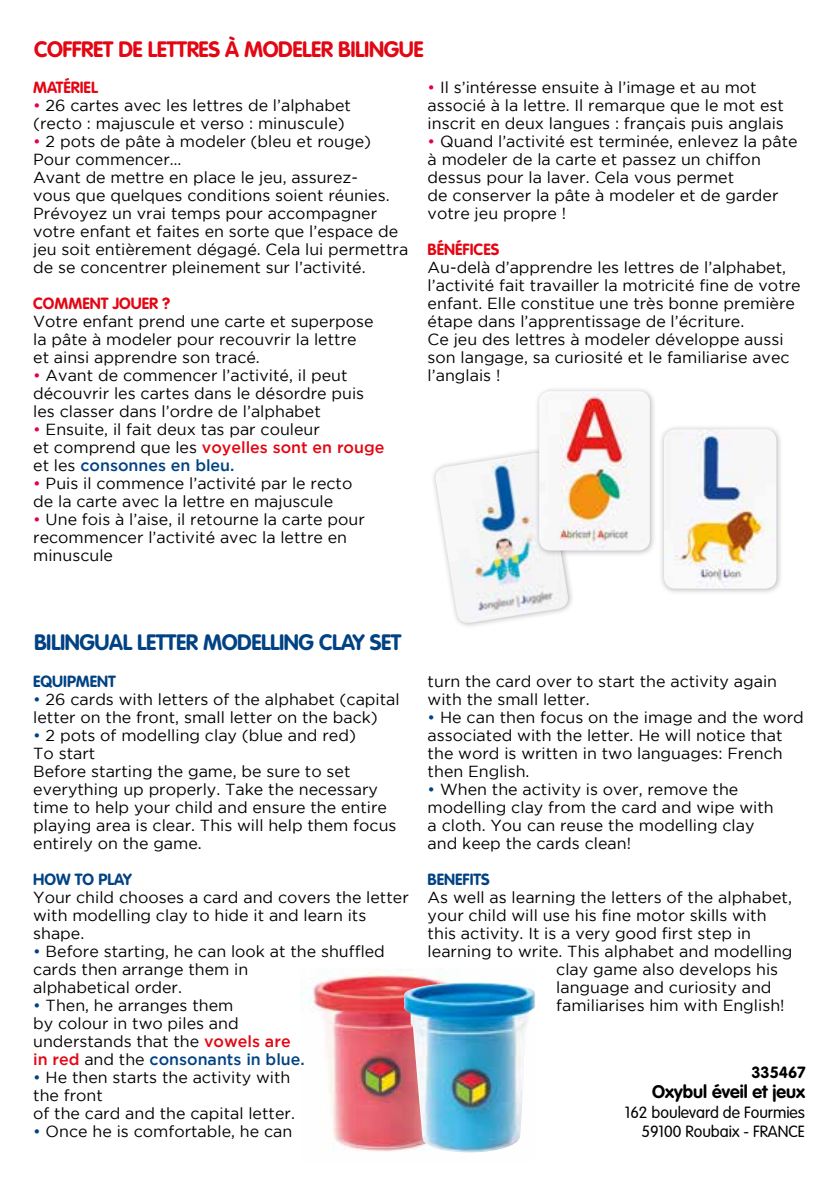
<style>
.page{position:relative;width:840px;height:1191px;background:#fff}
.page>*{position:absolute;margin:0;border:0;box-sizing:border-box;transform-origin:0 0}
.t1{font:700 22px "VAG Rounded";letter-spacing:-.02em;color:#e30613}
.t2{font:700 22px "VAG Rounded";letter-spacing:-.02em;color:#004283}
.t3{font:700 18px "VAG Rounded";color:#000}
.t4{font:16px/18px "Gotham";color:#000}
.t5{font:300 16px/19.2px "VAG Rounded";color:#000;text-align:right}
.t6{font:700 16px "VAG Rounded";color:#e30613}
.t7{font:700 16px "VAG Rounded";color:#004283}
.t8{font:700 16px "VAG Rounded";color:#000}
.s1{color:#e50046}
.s2{font-weight:500;color:#e30613}
.s3{font-weight:500;color:#004283}
.s4{color:#004283}
</style>
<div class="page">
<img style="left:300px;top:969px;width:178px;height:184px">
<div style="left:430px;top:448px;width:144px;height:181px;background:#000;opacity:.28"></div>
<img style="left:433px;top:453px;width:136px;height:171px">
<div style="left:533px;top:386px;width:123px;height:171px;background:#000;opacity:.28"></div>
<img style="left:539px;top:391px;width:110px;height:159px">
<div style="left:658px;top:424px;width:124px;height:171px;background:#000;opacity:.28"></div>
<img style="left:663px;top:429px;width:113px;height:159px">
<img style="left:403px;top:982px;width:133px;height:170px">
<h1 class="t1" style="left:34px;top:36px;width:391px">COFFRET DE LETTRES À MODELER BILINGUE</h1>
<p class="t6" style="left:33px;top:78px;width:66px">MATÉRIEL</p>
<p class="t4" style="left:33px;top:96px;width:319px"><span class="s1">•</span> 26 cartes avec les lettres de l’alphabet (recto : majuscule et verso : minuscule)</p>
<p class="t4" style="left:33px;top:132px;width:376px"><span class="s1">•</span> 2 pots de pâte à modeler (bleu et rouge)<br>Pour commencer…<br>Avant de mettre en place le jeu, assurez-<br>vous que quelques conditions soient réunies.<br>Prévoyez un vrai temps pour accompagner votre enfant et faites en sorte que l’espace de jeu soit entièrement dégagé. Cela lui permettra de se concentrer pleinement sur l’activité.</p>
<p class="t6" style="left:33px;top:294px;width:138px">COMMENT JOUER ?</p>
<p class="t4" style="left:33px;top:312px;width:342px">Votre enfant prend une carte et superpose la pâte à modeler pour recouvrir la lettre et ainsi apprendre son tracé.</p>
<p class="t4" style="left:33px;top:366px;width:332px"><span class="s1">•</span> Avant de commencer l’activité, il peut découvrir les cartes dans le désordre puis les classer dans l’ordre de l’alphabet</p>
<p class="t4" style="left:33px;top:420px;width:352px"><span class="s1">•</span> Ensuite, il fait deux tas par couleur<br>et comprend que les <span class="s2">voyelles sont en rouge </span>et les <span class="s3">consonnes en bleu.</span></p>
<p class="t4" style="left:33px;top:474px;width:320px"><span class="s1">•</span> Puis il commence l’activité par le recto de la carte avec la lettre en majuscule</p>
<p class="t4" style="left:33px;top:510px;width:333px"><span class="s1">•</span> Une fois à l’aise, il retourne la carte pour recommencer l’activité avec la lettre en minuscule</p>
<p class="t4" style="left:427px;top:78px;width:358px"><span class="s1">•</span> Il s’intéresse ensuite à l’image et au mot associé à la lettre. Il remarque que le mot est inscrit en deux langues : français puis anglais</p>
<p class="t4" style="left:427px;top:132px;width:371px"><span class="s1">•</span> Quand l’activité est terminée, enlevez la pâte à modeler de la carte et passez un chiffon dessus pour la laver. Cela vous permet<br>de conserver la pâte à modeler et de garder votre jeu propre !</p>
<p class="t6" style="left:427px;top:240px;width:73px">BÉNÉFICES</p>
<p class="t4" style="left:427px;top:258px;width:374px">Au-delà d’apprendre les lettres de l’alphabet, l’activité fait travailler la motricité fine de votre enfant. Elle constitue une très bonne première étape dans l’apprentissage de l’écriture.<br>Ce jeu des lettres à modeler développe aussi son langage, sa curiosité et le familiarise avec l’anglais !</p>
<h1 class="t2" style="left:34px;top:629px;width:369px">BILINGUAL LETTER MODELLING CLAY SET</h1>
<p class="t7" style="left:33px;top:672px;width:84px">EQUIPMENT</p>
<p class="t4" style="left:33px;top:690px;width:368px"><span class="s4">•</span> 26 cards with letters of the alphabet (capital letter on the front, small letter on the back)</p>
<p class="t4" style="left:33px;top:726px;width:364px"><span class="s4">•</span> 2 pots of modelling clay (blue and red)<br>To start<br>Before starting the game, be sure to set everything up properly. Take the necessary time to help your child and ensure the entire playing area is clear. This will help them focus entirely on the game.</p>
<p class="t7" style="left:33px;top:870px;width:100px">HOW TO PLAY</p>
<p class="t4" style="left:33px;top:888px;width:377px">Your child chooses a card and covers the letter with modelling clay to hide it and learn its shape.</p>
<p class="t4" style="left:33px;top:942px;width:353px"><span class="s4">•</span> Before starting, he can look at the shuffled cards then arrange them in<br>alphabetical order.</p>
<p class="t4" style="left:33px;top:996px;width:273px"><span class="s4">•</span> Then, he arranges them<br>by colour in two piles and understands that the <span class="s2">vowels are in red</span> and the <span class="s3">consonants in blue.</span></p>
<p class="t4" style="left:33px;top:1068px;width:263px"><span class="s4">•</span> He then starts the activity with the front<br>of the card and the capital letter.</p>
<p class="t4" style="left:33px;top:1122px;width:260px"><span class="s4">•</span> Once he is comfortable, he can</p>
<p class="t4" style="left:427px;top:672px;width:351px">turn the card over to start the activity again with the small letter.</p>
<p class="t4" style="left:427px;top:708px;width:377px"><span class="s4">•</span> He can then focus on the image and the word associated with the letter. He will notice that the word is written in two languages: French then English.</p>
<p class="t4" style="left:427px;top:780px;width:347px"><span class="s4">•</span> When the activity is over, remove the modelling clay from the card and wipe with a cloth. You can reuse the modelling clay and keep the cards clean!</p>
<p class="t7" style="left:427px;top:870px;width:64px">BENEFITS</p>
<p class="t4" style="left:427px;top:888px;width:365px">As well as learning the letters of the alphabet,</p>
<p class="t4" style="left:427px;top:906px;width:340px">your child will use his fine motor skills with</p>
<p class="t4" style="left:427px;top:924px;width:325px">this activity. It is a very good first step in</p>
<p class="t4" style="left:427px;top:942px;width:366px">learning to write. This alphabet and modelling</p>
<p class="t4" style="left:556px;top:960px;width:223px">clay game also develops his</p>
<p class="t4" style="left:556px;top:978px;width:217px">language and curiosity and</p>
<p class="t4" style="left:556px;top:996px;width:230px">familiarises him with English!</p>
<p class="t8" style="left:751px;top:1063px;width:56px">335467</p>
<p class="t3" style="left:651px;top:1081px;width:154px">Oxybul éveil et jeux</p>
<p class="t5" style="left:624px;top:1103px;width:182px">162 boulevard de Fourmies<br>59100 Roubaix - FRANCE</p>
</div>
